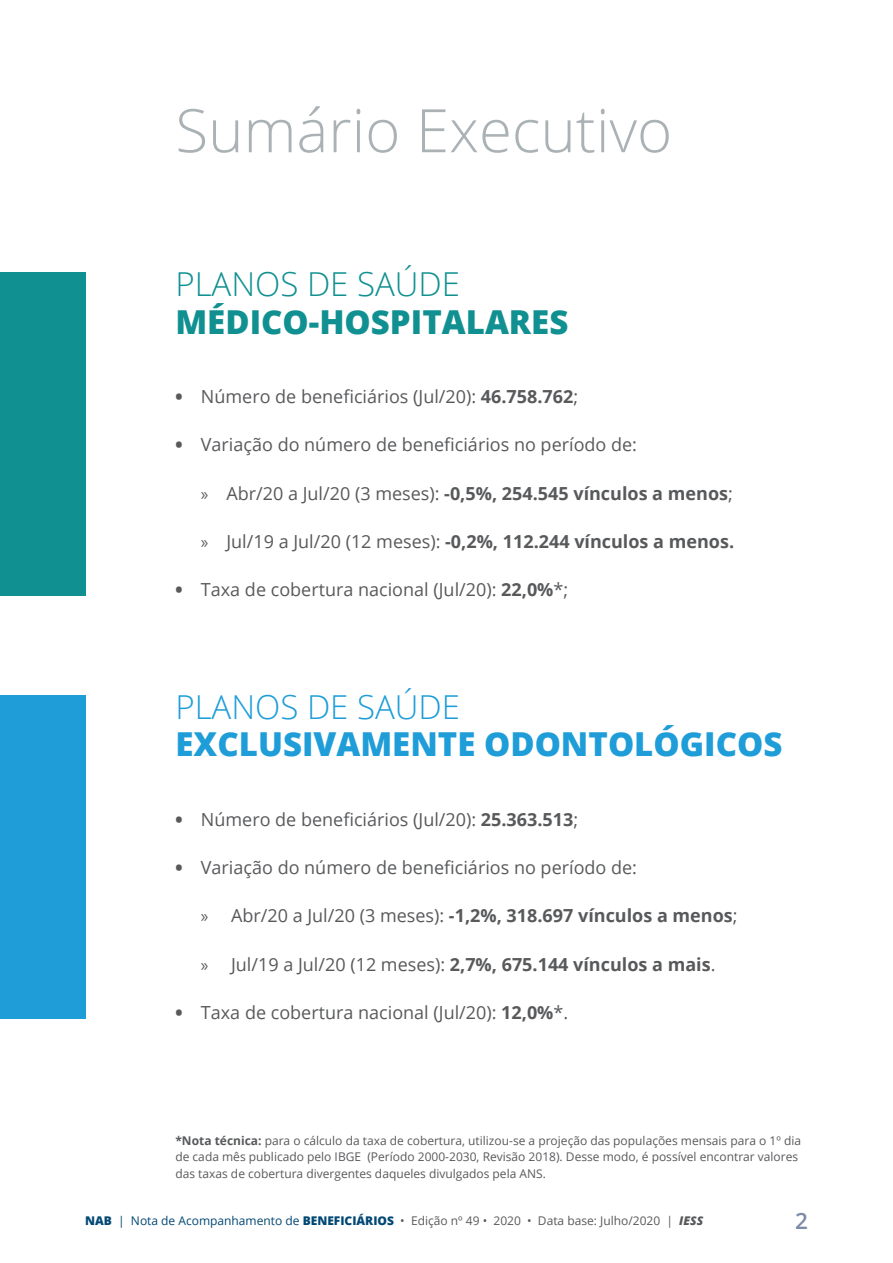
<style>
.page{position:relative;width:893px;height:1263px;background:#fff}
.page>*{position:absolute;margin:0;border:0;box-sizing:border-box;transform-origin:0 0}
.t1{font:300 60px "Open Sans";color:#abb2b5}
.t2{font:800 33px "Open Sans";color:#1e9dd8}
.t3{font:800 33px "Open Sans";color:#119091}
.t4{font:300 33px "Open Sans";color:#119091}
.t5{font:300 33px "Open Sans";color:#1e9dd8}
.t6{font:600 22.5px "Open Sans";color:#7d8aa8}
.t7{font:18px "Open Sans";color:#58595b}
.t8{font:700 18px "Open Sans";color:#58595b}
.t9{font:12px/16.5px "Open Sans";color:#58595b}
.s1{font-weight:800}
.s2{font-weight:700}
.s3{font-family:"Myriad Pro";font-weight:400}
.s4{font-weight:400}
.s5{font-weight:800;color:#024874}
.s6{color:#024874}
.s7{font-weight:800;font-style:italic}
</style>
<div class="page">
<div style="left:0;top:272px;width:85px;height:323px;background:#119091"></div>
<div style="left:0;top:696px;width:85px;height:323px;background:#1e9dd8"></div>
<h1 class="t1" style="left:175px;top:89px;width:498px">SUMÁRIO EXECUTIVO</h1>
<h2 class="t4" style="left:175px;top:261px;width:263px">PLANOS DE SAÚDE</h2>
<h2 class="t3" style="left:175px;top:296px;width:354px">MÉDICO-HOSPITALARES</h2>
<h3 class="t7" style="left:175px;top:384px;width:404px"><span class="s1">•</span> Número de beneficiários (Jul/20): <span class="s2">46.758.762</span>;</h3>
<h3 class="t7" style="left:175px;top:432px;width:463px"><span class="s1">•</span> Variação do número de beneficiários no período de:</h3>
<h3 class="t8" style="left:201px;top:480px;width:533px"><span class="s3">»</span> <span class="s4">Abr/20 a Jul/20 (3 meses):</span> -0,5%, 254.545 vínculos a menos<span class="s4">;</span></h3>
<h3 class="t8" style="left:201px;top:529px;width:535px"><span class="s3">»</span> <span class="s4">Jul/19 a Jul/20 (12 meses):</span> -0,2%, 112.244 vínculos a menos.</h3>
<h3 class="t7" style="left:175px;top:577px;width:394px"><span class="s1">•</span> Taxa de cobertura nacional (Jul/20): <span class="s2">22,0%</span>*;</h3>
<h2 class="t5" style="left:175px;top:684px;width:263px">PLANOS DE SAÚDE</h2>
<h2 class="t2" style="left:175px;top:719px;width:609px">EXCLUSIVAMENTE ODONTOLÓGICOS</h2>
<h3 class="t7" style="left:175px;top:807px;width:404px"><span class="s1">•</span> Número de beneficiários (Jul/20): <span class="s2">25.363.513</span>;</h3>
<h3 class="t7" style="left:175px;top:855px;width:463px"><span class="s1">•</span> Variação do número de beneficiários no período de:</h3>
<h3 class="t8" style="left:201px;top:903px;width:538px"><span class="s3">»</span> <span class="s4">Abr/20 a Jul/20 (3 meses):</span> -1,2%, 318.697 vínculos a menos<span class="s4">;</span></h3>
<h3 class="t8" style="left:201px;top:951px;width:516px"><span class="s3">»</span> <span class="s4">Jul/19 a Jul/20 (12 meses):</span> 2,7%, 675.144 vínculos a mais<span class="s4">.</span></h3>
<h3 class="t7" style="left:175px;top:1000px;width:394px"><span class="s1">•</span> Taxa de cobertura nacional (Jul/20): <span class="s2">12,0%</span>*.</h3>
<p class="t9" style="left:175px;top:1132px;width:627px"><span class="s2">*Nota técnica:</span> para o cálculo da taxa de cobertura, utilizou-se a projeção das populações mensais para o 1º dia de cada mês publicado pelo IBGE (Período 2000-2030, Revisão 2018). Desse modo, é possível encontrar valores das taxas de cobertura divergentes daqueles divulgados pela ANS.</p>
<p class="t9" style="left:85px;top:1212px;width:620px"><span class="s5">NAB</span> <span class="s6">| Nota de Acompanhamento de</span> <span class="s5">BENEFICIÁRIOS</span> • Edição nº 49 • 2020 • Data base: Julho/2020 | <span class="s7">IESS</span></p>
<h3 class="t6" style="left:795px;top:1205px;width:14px">2</h3>
</div>
